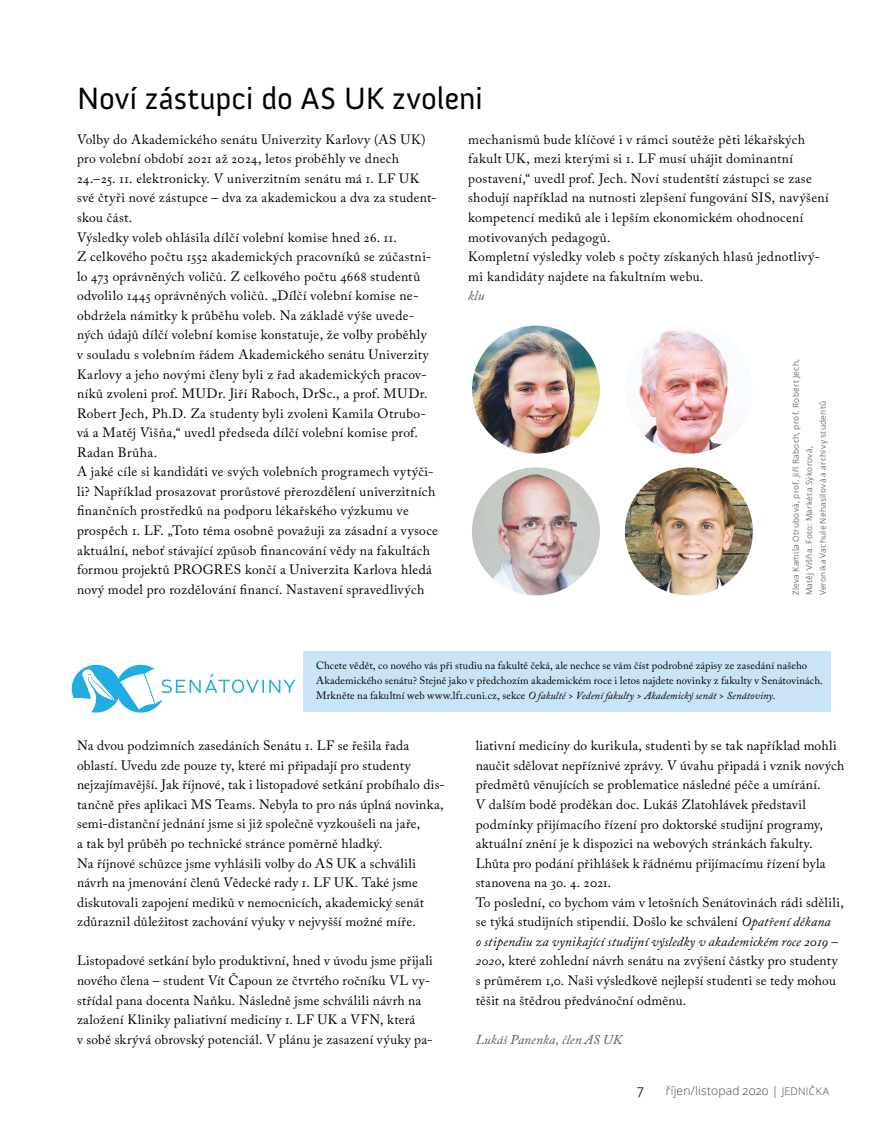
<style>
.page{position:relative;width:893px;height:1127px;background:#fff}
.page>*{position:absolute;margin:0;border:0;box-sizing:border-box;transform-origin:0 0}
.t1{font:31.5px "Anivers";letter-spacing:-.005em;color:#000}
.t2{font:15px "Anivers";color:#414042}
.t3{font:13.5px/19.5px "Adobe Caslon Pro";letter-spacing:.02em;color:#000}
.t4{font:italic 13.5px "Adobe Caslon Pro";letter-spacing:.01em;color:#58595b}
.t5{font:300 12px "Open Sans";letter-spacing:.015em;color:#414042}
.t6{font:10.65px/15px "Adobe Caslon Pro";letter-spacing:.01em;color:#000}
.t7{font:8.25px/13.5px "Open Sans";letter-spacing:.035em;color:#6d6e71}
.s1{font-style:italic}
.s2{font-size:10.5px}
</style>
<div class="page">
<img style="left:472px;top:326px;width:128px;height:128px;border-radius:64px">
<img style="left:472px;top:467px;width:128px;height:128px;border-radius:64px">
<img style="left:625px;top:326px;width:128px;height:128px;border-radius:64px">
<img style="left:625px;top:467px;width:128px;height:128px;border-radius:64px">
<svg style="left:72px;top:665px;width:224px;height:47px"></svg>
<div style="left:303px;top:651px;width:528px;height:61px;background:#c9e4f7"></div>
<h1 class="t1" style="left:77px;top:81px;width:407px">Noví zástupci do AS UK zvoleni</h1>
<p class="t3" style="left:77px;top:129px;width:362px">Volby do Akademického senátu Univerzity Karlovy (AS UK) pro volební období 2021 až 2024, letos proběhly ve dnech 24.–25. 11. elektronicky. V univerzitním senátu má 1. LF UK své čtyři nové zástupce – dva za akademickou a dva za student&shy;skou část.<br>Výsledky voleb ohlásila dílčí volební komise hned 26. 11.<br>Z celkového počtu 1552 akademických pracovníků se zúčastni&shy;lo 473 oprávněných voličů. Z celkového počtu 4668 studentů odvolilo 1445 oprávněných voličů. „Dílčí volební komise ne&shy;obdržela námitky k průběhu voleb. Na základě výše uvede&shy;ných údajů dílčí volební komise konstatuje, že volby proběhly<br>v souladu s volebním řádem Akademického senátu Univerzity Karlovy a jeho novými členy byli z řad akademických pracov&shy;níků zvoleni prof. MUDr. Jiří Raboch, DrSc., a prof. MUDr.<br>Robert Jech, Ph.D. Za studenty byli zvoleni Kamila Otrubo&shy;vá a Matěj Višňa,“ uvedl předseda dílčí volební komise prof.<br>Radan Brůha.<br>A jaké cíle si kandidáti ve svých volebních programech vytýči&shy;li? Například prosazovat prorůstové přerozdělení univerzitních finančních prostředků na podporu lékařského výzkumu ve prospěch 1. LF. „Toto téma osobně považuji za zásadní a vysoce aktuální, neboť stávající způsob financování vědy na fakultách formou projektů PROGRES končí a Univerzita Karlova hledá nový model pro rozdělování financí. Nastavení spravedlivých</p>
<p class="t3" style="left:468px;top:129px;width:362px">mechanismů bude klíčové i v rámci soutěže pěti lékařských fakult UK, mezi kterými si 1. LF musí uhájit dominantní postavení,“ uvedl prof. Jech. Noví studentští zástupci se zase shodují například na nutnosti zlepšení fungování SIS, navýšení kompetencí mediků ale i lepším ekonomickém ohodnocení motivovaných pedagogů.<br>Kompletní výsledky voleb s počty získaných hlasů jednotlivý&shy;mi kandidáty najdete na fakultním webu.</p>
<p class="t4" style="left:468px;top:288px;width:18px">klu</p>
<p class="t7" style="left:789px;top:595px;width:238px;rotate:-90deg">Zleva Kamila Otrubová, prof. Jiří Raboch, prof. Robert Jech,<br>Matěj Višňa. Foto: Markéta Sýkorová,<br>Veronika Vachule Nehasilová a archivy studentů</p>
<p class="t6" style="left:316px;top:657px;width:508px">Chcete vědět, co nového vás při studiu na fakultě čeká, ale nechce se vám číst podrobné zápisy ze zasedání našeho<br>Akademického senátu? Stejně jako v předchozím akademickém roce i letos najdete novinky z fakulty v Senátovinách.<br>Mrkněte na fakultní web www.lf1.cuni.cz, sekce <span class="s1">O fakultě</span> &gt; <span class="s1">Vedení fakulty</span> &gt; <span class="s1">Akademický senát</span> &gt; <span class="s1">Senátoviny</span>.</p>
<p class="t3" style="left:77px;top:736px;width:369px">Na dvou podzimních zasedáních Senátu 1. LF se řešila řada oblastí. Uvedu zde pouze ty, které mi připadají pro studenty nejzajímavější. Jak říjnové, tak i listopadové setkání probíhalo dis&shy;tančně přes aplikaci MS Teams. Nebyla to pro nás úplná novinka, semi-distanční jednání jsme si již společně vyzkoušeli na jaře,<br>a tak byl průběh po technické stránce poměrně hladký.<br>Na říjnové schůzce jsme vyhlásili volby do AS UK a schválili návrh na jmenování členů Vědecké rady 1. LF UK. Také jsme diskutovali zapojení mediků v nemocnicích, akademický senát zdůraznil důležitost zachování výuky v nejvyšší možné míře.</p>
<p class="t3" style="left:77px;top:951px;width:357px">Listopadové setkání bylo produktivní, hned v úvodu jsme přijali nového člena – student Vít Čapoun ze čtvrtého ročníku VL vy&shy;střídal pana docenta Naňku. Následně jsme schválili návrh na založení Kliniky paliativní medicíny 1. LF UK a VFN, která<br>v sobě skrývá obrovský potenciál. V plánu je zasazení výuky pa-</p>
<p class="t3" style="left:476px;top:736px;width:370px">liativní medicíny do kurikula, studenti by se tak například mohli naučit sdělovat nepříznivé zprávy. V úvahu připadá i vznik nových předmětů věnujících se problematice následné péče a umírání.<br>V dalším bodě proděkan doc. Lukáš Zlatohlávek představil podmínky přijímacího řízení pro doktorské studijní programy, aktuální znění je k dispozici na webových stránkách fakulty.<br>Lhůta pro podání přihlášek k řádnému přijímacímu řízení byla stanovena na 30. 4. 2021.<br>To poslední, co bychom vám v letošních Senátovinách rádi sdělili, se týká studijních stipendií. Došlo ke schválení <span class="s1">Opatření děkana<br>o stipendiu za vynikající studijní výsledky v akademickém roce 2019 – 2020</span>, které zohlední návrh senátu na zvýšení částky pro studenty s průměrem 1,0. Naši výsledkově nejlepší studenti se tedy mohou těšit na štědrou předvánoční odměnu.</p>
<p class="t4" style="left:476px;top:1031px;width:148px">Lukáš Panenka, člen AS UK</p>
<p class="t2" style="left:637px;top:1081px;width:8px">7</p>
<p class="t5" style="left:666px;top:1082px;width:165px">říjen/listopad 2020 | <span class="s2">JEDNIČKA</span></p>
</div>
